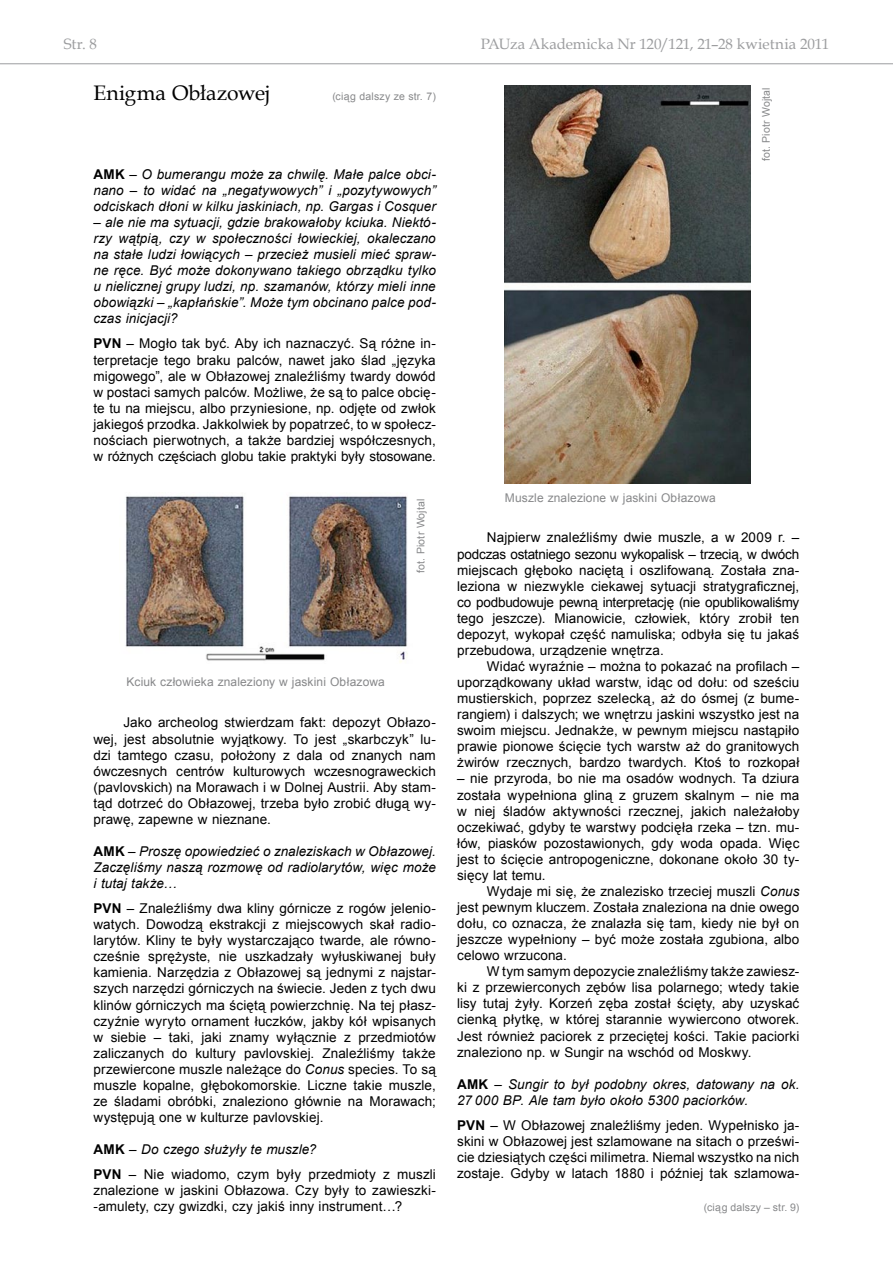
<style>
.page{position:relative;width:893px;height:1263px;background:#fff}
.page>*{position:absolute;margin:0;border:0;box-sizing:border-box;transform-origin:0 0}
.t1{font:21px "Book Antiqua";color:#000}
.t2{font:15px "Book Antiqua";letter-spacing:-.005em;color:#9c9d9f}
.t3{font:13.5px/16px "Arial";letter-spacing:.005em;color:#000;text-align:justify}
.t4{font:italic 13.5px/16px "Arial";letter-spacing:.01em;color:#000;text-align:justify}
.t5{font:12px "Arial";letter-spacing:.01em;color:#87888a}
.t6{font:10.5px "Arial";letter-spacing:.015em;color:#87888a}
.s1{font-weight:700;font-style:normal}
.s2{font-style:normal}
.s3{font-weight:700}
.s4{font-style:italic}
</style>
<div class="page">
<hr style="left:0;top:63px;width:893px;height:1px;background:#9c9d9f">
<img style="left:125px;top:496px;width:283px;height:166px">
<img style="left:505px;top:85px;width:245px;height:398px">
<p class="t2" style="left:64px;top:34px;width:35px">Str. 8</p>
<p class="t2" style="left:481px;top:34px;width:350px">PAUza Akademicka Nr 120/121, 21–28 kwietnia 2011</p>
<h1 class="t1" style="left:94px;top:79px;width:178px">Enigma Obłazowej</h1>
<p class="t6" style="left:332px;top:90px;width:105px">(ciąg dalszy ze str. 7)</p>
<p class="t4" style="left:94px;top:166px;width:344px"><span class="s1">AMK</span> <span class="s2">–</span> O bumerangu może za chwilę. Małe palce obci&shy;nano – to widać na „negatywowych” i „pozytywowych” odciskach dłoni w kilku jaskiniach, np. Gargas i Cosquer</p>
<p class="t4" style="left:94px;top:214px;width:344px">– ale nie ma sytuacji, gdzie brakowałoby kciuka. Niektó&shy;rzy wątpią, czy w społeczności łowieckiej, okaleczano na stałe ludzi łowiących – przecież musieli mieć spraw&shy;ne ręce. Być może dokonywano takiego obrządku tylko u nielicznej grupy ludzi, np. szamanów, którzy mieli inne obowiązki – „kapłańskie”. Może tym obcinano palce pod&shy;czas inicjacji?</p>
<p class="t3" style="left:94px;top:336px;width:344px"><span class="s3">PVN</span> – Mogło tak być. Aby ich naznaczyć. Są różne in&shy;terpretacje tego braku palców, nawet jako ślad „języka migowego”, ale w Obłazowej znaleźliśmy twardy dowód w postaci samych palców. Możliwe, że są to palce obcię&shy;te tu na miejscu, albo przyniesione, np. odjęte od zwłok jakiegoś przodka. Jakkolwiek by popatrzeć, to w społecz&shy;nościach pierwotnych, a także bardziej współczesnych, w różnych częściach globu takie praktyki były stosowane.</p>
<p class="t6" style="left:414px;top:573px;width:76px;rotate:-90deg">fot. Piotr Wojtal</p>
<p class="t5" style="left:126px;top:674px;width:260px">Kciuk człowieka znaleziony w jaskini Obłazowa</p>
<p class="t3" style="left:94px;top:715px;width:344px;text-indent:30px">Jako archeolog stwierdzam fakt: depozyt Obłazo&shy;wej, jest absolutnie wyjątkowy. To jest „skarbczyk” lu&shy;dzi tamtego czasu, położony z dala od znanych nam ówczesnych centrów kulturowych wczesnograweckich (pavlovskich) na Morawach i w Dolnej Austrii. Aby stam&shy;tąd dotrzeć do Obłazowej, trzeba było zrobić długą wy&shy;prawę, zapewne w nieznane.</p>
<p class="t4" style="left:94px;top:843px;width:344px"><span class="s1">AMK</span> <span class="s2">–</span> Proszę opowiedzieć o znaleziskach w Obłazowej.<br>Zaczęliśmy naszą rozmowę od radiolarytów, więc może i tutaj także…</p>
<p class="t3" style="left:94px;top:900px;width:344px"><span class="s3">PVN</span> – Znaleźliśmy dwa kliny górnicze z rogów jelenio&shy;watych. Dowodzą ekstrakcji z miejscowych skał radio&shy;larytów. Kliny te były wystarczająco twarde, ale równo&shy;cześnie sprężyste, nie uszkadzały wyłuskiwanej buły kamienia. Narzędzia z Obłazowej są jednymi z najstar&shy;szych narzędzi górniczych na świecie. Jeden z tych dwu klinów górniczych ma ściętą powierzchnię. Na tej płasz&shy;czyźnie wyryto ornament łuczków, jakby kół wpisanych w siebie – taki, jaki znamy wyłącznie z przedmiotów zaliczanych do kultury pavlovskiej. Znaleźliśmy także przewiercone muszle należące do <span class="s4">Conus</span> species. To są muszle kopalne, głębokomorskie. Liczne takie muszle, ze śladami obróbki, znaleziono głównie na Morawach; występują one w kulturze pavlovskiej.</p>
<p class="t3" style="left:94px;top:1137px;width:344px;line-height:25px"><span class="s3">AMK</span> – <span class="s4">Do czego służyły te muszle?<br></span><span class="s3">PVN</span> – Nie wiadomo, czym były przedmioty z muszli</p>
<p class="t3" style="left:94px;top:1182px;width:344px">znalezione w jaskini Obłazowa. Czy były to zawieszki--amulety, czy gwizdki, czy jakiś inny instrument…?</p>
<p class="t6" style="left:759px;top:161px;width:76px;rotate:-90deg">fot. Piotr Wojtal</p>
<p class="t5" style="left:505px;top:490px;width:212px">Muszle znalezione w jaskini Obłazowa</p>
<p class="t3" style="left:457px;top:530px;width:344px;text-indent:30px">Najpierw znaleźliśmy dwie muszle, a w 2009 r. – podczas ostatniego sezonu wykopalisk – trzecią, w dwóch miejscach głęboko naciętą i oszlifowaną. Została zna&shy;leziona w niezwykle ciekawej sytuacji stratygraficznej, co podbudowuje pewną interpretację (nie opublikowaliśmy tego jeszcze). Mianowicie, człowiek, który zrobił ten depozyt, wykopał część namuliska; odbyła się tu jakaś przebudowa, urządzenie wnętrza.</p>
<p class="t3" style="left:457px;top:658px;width:344px;text-indent:30px">Widać wyraźnie – można to pokazać na profilach – uporządkowany układ warstw, idąc od dołu: od sześciu mustierskich, poprzez szelecką, aż do ósmej (z bume&shy;rangiem) i dalszych; we wnętrzu jaskini wszystko jest na swoim miejscu. Jednakże, w pewnym miejscu nastąpiło prawie pionowe ścięcie tych warstw aż do granitowych żwirów rzecznych, bardzo twardych. Ktoś to rozkopał</p>
<p class="t3" style="left:457px;top:771px;width:344px">– nie przyroda, bo nie ma osadów wodnych. Ta dziura została wypełniona gliną z gruzem skalnym – nie ma w niej śladów aktywności rzecznej, jakich należałoby oczekiwać, gdyby te warstwy podcięła rzeka – tzn. mu&shy;łów, piasków pozostawionych, gdy woda opada. Więc jest to ścięcie antropogeniczne, dokonane około 30 ty&shy;sięcy lat temu.</p>
<p class="t3" style="left:457px;top:883px;width:344px;text-indent:30px">Wydaje mi się, że znalezisko trzeciej muszli <span class="s4">Conus </span>jest pewnym kluczem. Została znaleziona na dnie owego dołu, co oznacza, że znalazła się tam, kiedy nie był on jeszcze wypełniony – być może została zgubiona, albo celowo wrzucona.</p>
<p class="t3" style="left:457px;top:964px;width:344px;text-indent:30px">W tym samym depozycie znaleźliśmy także zawiesz&shy;ki z przewierconych zębów lisa polarnego; wtedy takie lisy tutaj żyły. Korzeń zęba został ścięty, aby uzyskać cienką płytkę, w której starannie wywiercono otworek.<br>Jest również paciorek z przeciętej kości. Takie paciorki znaleziono np. w Sungir na wschód od Moskwy.</p>
<p class="t4" style="left:457px;top:1076px;width:344px"><span class="s1">AMK</span> <span class="s2">–</span> Sungir to był podobny okres, datowany na ok.<br>27 000 BP. Ale tam było około 5300 paciorków.</p>
<p class="t3" style="left:457px;top:1117px;width:344px"><span class="s3">PVN</span> – W Obłazowej znaleźliśmy jeden. Wypełnisko ja&shy;skini w Obłazowej jest szlamowane na sitach o prześwi&shy;cie dziesiątych części milimetra. Niemal wszystko na nich zostaje. Gdyby w latach 1880 i później tak szlamowa-</p>
<p class="t6" style="left:704px;top:1200px;width:97px">(ciąg dalszy – str. 9)</p>
</div>
